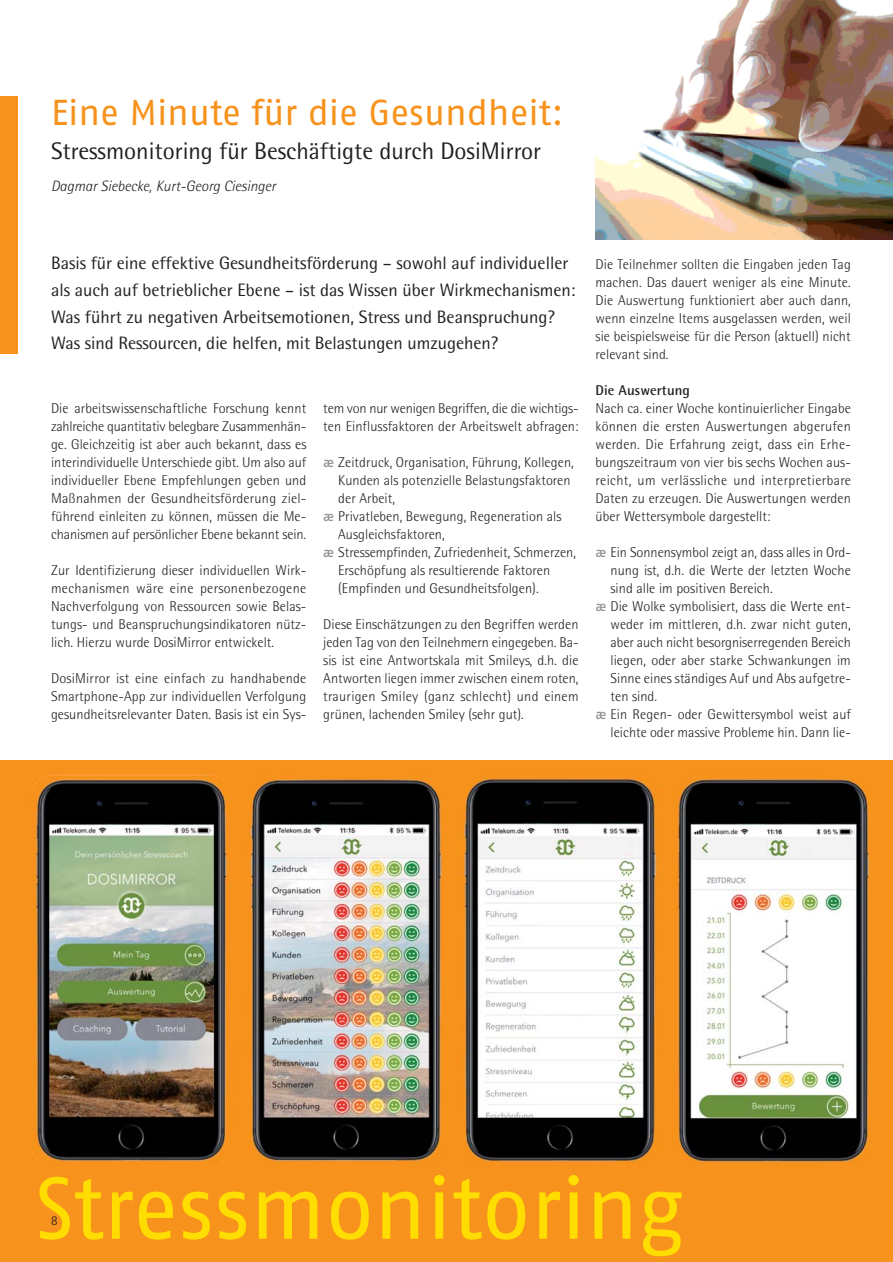
<style>
.page{position:relative;width:893px;height:1262px;background:#fff}
.page>*{position:absolute;margin:0;border:0;box-sizing:border-box;transform-origin:0 0}
.t1{font:87.45px "Fago No";letter-spacing:-.005em;color:#fd0}
.t2{font:36px "Fago No";color:#f7931d}
.t3{font:24px "Rotis Semi Sans";color:#231f20}
.t4{font:18px/26.7px "Rotis Semi Sans";color:#231f20}
.t5{font:italic 300 15px "Rotis Semi Sans";color:#231f20}
.t6{font:300 14.25px/18px "Rotis Semi Sans";letter-spacing:.005em;color:#231f20;text-align:justify}
.t7{font:700 14.25px "Rotis Semi Sans";letter-spacing:.005em;color:#231f20}
.t8{font:300 13.5px "Rotis Semi Sans";color:#231f20}
.s1{font-family:"Fago No Med";font-weight:400;font-size:13.5px;color:#939598}
</style>
<div class="page">
<img style="left:0;top:760px;width:892px;height:501px">
<div style="left:0;top:96px;width:17px;height:258px;background:#f7931d"></div>
<img style="left:595px;top:0;width:297px;height:239px">
<h2 class="t2" style="left:51px;top:92px;width:514px">Eine Minute für die Gesundheit:</h2>
<h3 class="t3" style="left:51px;top:137px;width:491px">Stressmonitoring für Beschäftigte durch DosiMirror</h3>
<p class="t5" style="left:51px;top:177px;width:226px">Dagmar Siebecke, Kurt-Georg Ciesinger</p>
<p class="t4" style="left:51px;top:250px;width:526px">Basis für eine effektive Gesundheitsförderung – sowohl auf individueller als auch auf betrieblicher Ebene – ist das Wissen über Wirkmechanismen:<br>Was führt zu negativen Arbeitsemotionen, Stress und Beanspruchung?<br>Was sind Ressourcen, die helfen, mit Belastungen umzugehen?</p>
<p class="t6" style="left:51px;top:399px;width:257px">Die arbeitswissenschaftliche Forschung kennt zahlreiche quantitativ belegbare Zusammenhän - ge. Gleichzeitig ist aber auch bekannt, dass es interindividuelle Unterschiede gibt. Um also auf individueller Ebene Empfehlungen geben und Maßnahmen der Gesundheitsförderung ziel&shy;führend einleiten zu können, müssen die Me&shy;chanismen auf persönlicher Ebene bekannt sein.</p>
<p class="t6" style="left:51px;top:561px;width:257px">Zur Identifizierung dieser individuellen Wirk&shy;mechanismen wäre eine personenbezogene Nachverfolgung von Ressourcen sowie Belas&shy;tungs- und Beanspruchungsindikatoren nütz&shy;lich. Hierzu wurde DosiMirror entwickelt.</p>
<p class="t6" style="left:51px;top:669px;width:257px">DosiMirror ist eine einfach zu handhabende Smartphone-App zur individuellen Verfolgung gesundheitsrelevanter Daten. Basis ist ein Sys-</p>
<p class="t6" style="left:323px;top:399px;width:257px">tem von nur wenigen Begriffen, die die wichtigs - ten Einflussfaktoren der Arbeitswelt abfragen:</p>
<p class="t6" style="left:323px;top:453px;width:252px"><span class="s1">æ</span> Zeitdruck, Organisation, Führung, Kollegen,</p>
<p class="t6" style="left:338px;top:471px;width:234px">Kunden als potenzielle Belastungsfaktoren</p>
<p class="t6" style="left:338px;top:489px;width:58px">der Arbeit,</p>
<p class="t6" style="left:323px;top:507px;width:239px"><span class="s1">æ</span> Privatleben, Bewegung, Regeneration als</p>
<p class="t6" style="left:338px;top:525px;width:108px">Ausgleichsfaktoren,</p>
<p class="t6" style="left:323px;top:543px;width:254px"><span class="s1">æ</span> Stressempfinden, Zufriedenheit, Schmerzen,</p>
<p class="t6" style="left:338px;top:561px;width:213px">Erschöpfung als resultierende Faktoren</p>
<p class="t6" style="left:338px;top:579px;width:202px">(Empfinden und Gesundheitsfolgen).</p>
<p class="t6" style="left:323px;top:615px;width:257px">Diese Einschätzungen zu den Begriffen werden jeden Tag von den Teilnehmern eingegeben. Ba&shy;sis ist eine Antwortskala mit Smileys, d.h. die Antworten liegen immer zwischen einem roten, traurigen Smiley (ganz schlecht) und einem grünen, lachenden Smiley (sehr gut).</p>
<p class="t6" style="left:595px;top:255px;width:257px">Die Teilnehmer sollten die Eingaben jeden Tag machen. Das dauert weniger als eine Minute.<br>Die Auswertung funktioniert aber auch dann, wenn einzelne Items ausgelassen werden, weil sie beispielsweise für die Person (aktuell) nicht relevant sind.</p>
<p class="t7" style="left:595px;top:381px;width:96px">Die Auswertung</p>
<p class="t6" style="left:595px;top:399px;width:257px">Nach ca. einer Woche kontinuierlicher Eingabe können die ersten Auswertungen abgerufen werden. Die Erfahrung zeigt, dass ein Erhe&shy;bungszeitraum von vier bis sechs Wochen aus&shy;reicht, um verlässliche und interpretierbare Date n zu erzeugen. Die Auswertungen werden über Wettersymbole dargestellt:</p>
<p class="t6" style="left:595px;top:543px;width:257px"><span class="s1">æ</span> Ein Sonnensymbol zeigt an, dass alles in Ord-</p>
<p class="t6" style="left:610px;top:561px;width:242px">nung ist, d.h. die Werte der letzten Woche</p>
<p class="t6" style="left:610px;top:579px;width:164px">sind alle im positiven Bereich.</p>
<p class="t6" style="left:595px;top:597px;width:257px"><span class="s1">æ</span> Die Wolke symbolisiert, dass die Werte ent-</p>
<p class="t6" style="left:610px;top:615px;width:242px">weder im mittleren, d.h. zwar nicht guten,</p>
<p class="t6" style="left:610px;top:633px;width:242px">aber auch nicht besorgniserregenden Bereich</p>
<p class="t6" style="left:610px;top:651px;width:242px">liegen, oder aber starke Schwankungen im</p>
<p class="t6" style="left:610px;top:669px;width:242px">Sinne eines ständiges Auf und Abs aufgetre-</p>
<p class="t6" style="left:610px;top:687px;width:48px">ten sind.</p>
<p class="t6" style="left:595px;top:705px;width:257px"><span class="s1">æ</span> Ein Regen- oder Gewittersymbol weist auf</p>
<p class="t6" style="left:610px;top:723px;width:242px">leichte oder massive Probleme hin. Dann lie-</p>
<h1 class="t1" style="left:35px;top:1158px;width:649px">Stressmonitoring</h1>
<p class="t8" style="left:51px;top:1212px;width:8px">8</p>
</div>
